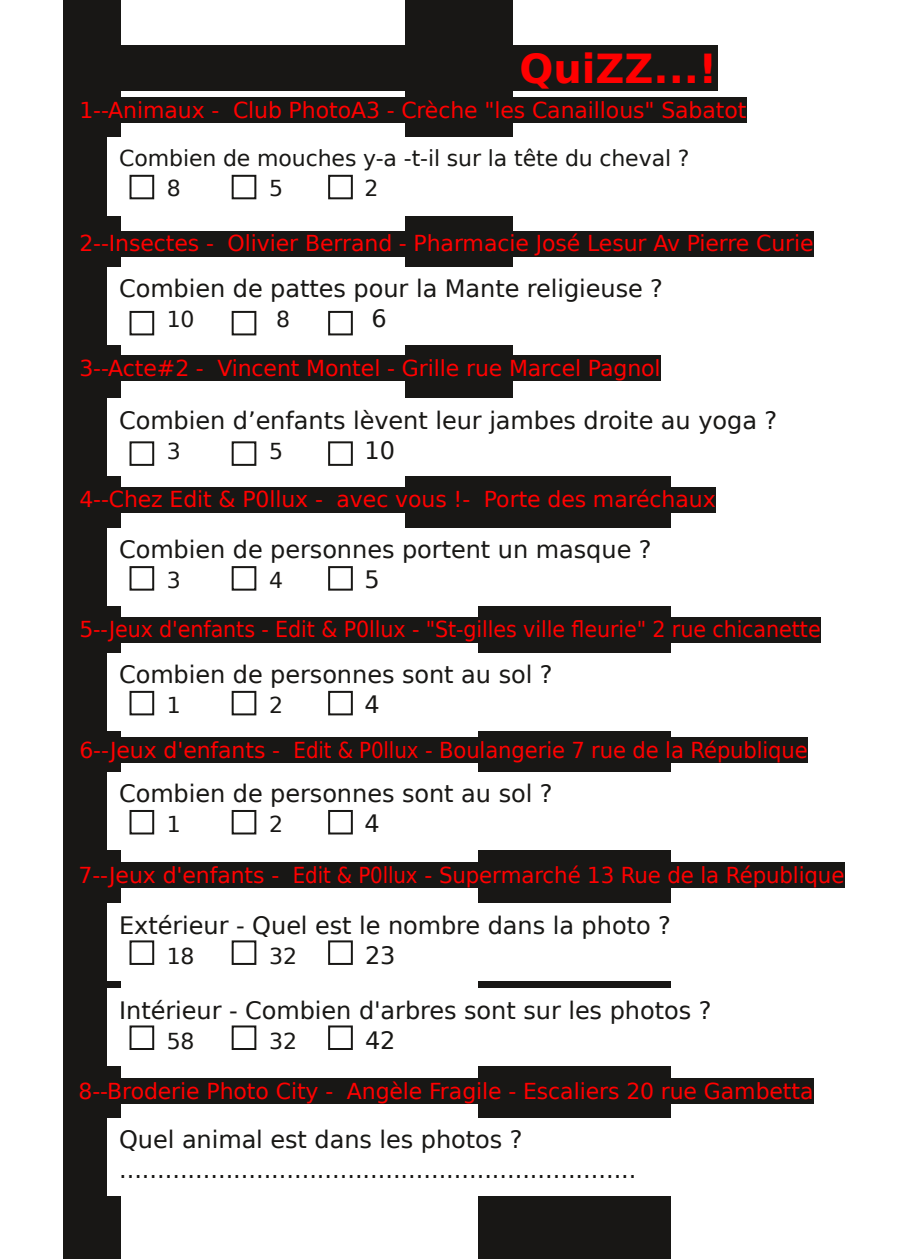
<style>
.page{position:relative;width:908px;height:1259px;background:#fff}
.page>*{position:absolute;margin:0;border:0;box-sizing:border-box;transform-origin:0 0}
.t1{font:700 40px "DejaVu Sans";color:#f00}
.t2{font:24px/30px "DejaVu Sans";letter-spacing:-.005em;color:#181715}
.t3{font:22px "DejaVu Sans";letter-spacing:-.005em;color:#f00}
.t4{font:22px/30px "DejaVu Sans";letter-spacing:-.005em;color:#181715}
</style>
<div class="page">
<div style="left:64px;top:0;width:57px;height:1259px;background:#181715"></div>
<div style="left:478px;top:445px;width:193px;height:814px;background:#181715"></div>
<div style="left:405px;top:0;width:107px;height:583px;background:#181715"></div>
<div style="left:108px;top:137px;width:760px;height:78px;background:#fff"></div>
<div style="left:129px;top:175px;width:25px;height:24px;border:2px solid #181715"></div>
<div style="left:231px;top:175px;width:25px;height:24px;border:2px solid #181715"></div>
<div style="left:328px;top:175px;width:24px;height:24px;border:2px solid #181715"></div>
<div style="left:74px;top:45px;width:643px;height:46px;background:#181715"></div>
<div style="left:79px;top:97px;width:667px;height:26px;background:#181715"></div>
<div style="left:79px;top:231px;width:734px;height:25px;background:#181715"></div>
<div style="left:79px;top:862px;width:765px;height:26px;background:#181715"></div>
<div style="left:79px;top:355px;width:581px;height:26px;background:#181715"></div>
<div style="left:79px;top:487px;width:636px;height:25px;background:#181715"></div>
<div style="left:79px;top:617px;width:741px;height:25px;background:#181715"></div>
<div style="left:79px;top:737px;width:728px;height:26px;background:#181715"></div>
<div style="left:79px;top:1078px;width:734px;height:26px;background:#181715"></div>
<div style="left:108px;top:398px;width:760px;height:77px;background:#fff"></div>
<div style="left:129px;top:441px;width:25px;height:25px;border:2px solid #181715"></div>
<div style="left:231px;top:441px;width:25px;height:25px;border:2px solid #181715"></div>
<div style="left:328px;top:441px;width:24px;height:25px;border:2px solid #181715"></div>
<div style="left:108px;top:268px;width:760px;height:77px;background:#fff"></div>
<div style="left:129px;top:311px;width:25px;height:24px;border:2px solid #181715"></div>
<div style="left:231px;top:311px;width:25px;height:24px;border:2px solid #181715"></div>
<div style="left:328px;top:311px;width:24px;height:24px;border:2px solid #181715"></div>
<div style="left:108px;top:529px;width:760px;height:77px;background:#fff"></div>
<div style="left:129px;top:566px;width:25px;height:24px;border:2px solid #181715"></div>
<div style="left:231px;top:566px;width:25px;height:24px;border:2px solid #181715"></div>
<div style="left:328px;top:566px;width:24px;height:24px;border:2px solid #181715"></div>
<div style="left:108px;top:653px;width:760px;height:77px;background:#fff"></div>
<div style="left:129px;top:691px;width:25px;height:24px;border:2px solid #181715"></div>
<div style="left:231px;top:691px;width:25px;height:24px;border:2px solid #181715"></div>
<div style="left:328px;top:691px;width:24px;height:24px;border:2px solid #181715"></div>
<div style="left:108px;top:772px;width:760px;height:77px;background:#fff"></div>
<div style="left:129px;top:810px;width:25px;height:24px;border:2px solid #181715"></div>
<div style="left:231px;top:810px;width:25px;height:24px;border:2px solid #181715"></div>
<div style="left:328px;top:810px;width:24px;height:24px;border:2px solid #181715"></div>
<div style="left:108px;top:903px;width:760px;height:77px;background:#fff"></div>
<div style="left:129px;top:940px;width:25px;height:25px;border:2px solid #181715"></div>
<div style="left:231px;top:940px;width:25px;height:25px;border:2px solid #181715"></div>
<div style="left:328px;top:940px;width:24px;height:25px;border:2px solid #181715"></div>
<div style="left:108px;top:988px;width:760px;height:77px;background:#fff"></div>
<div style="left:129px;top:1025px;width:25px;height:25px;border:2px solid #181715"></div>
<div style="left:231px;top:1025px;width:25px;height:25px;border:2px solid #181715"></div>
<div style="left:328px;top:1025px;width:24px;height:25px;border:2px solid #181715"></div>
<div style="left:108px;top:1118px;width:760px;height:77px;background:#fff"></div>
<h1 class="t1" style="left:519px;top:45px;width:199px">QuiZZ...!</h1>
<p class="t3" style="left:79px;top:97px;width:668px">1--Animaux - Club PhotoA3 - Crèche "les Canaillous" Sabatot</p>
<p class="t4" style="left:167px;top:144px;width:524px;text-indent:-48px">Combien de mouches y-a -t-il sur la tête du cheval ?<br>8</p>
<p class="t4" style="left:269px;top:174px;width:15px">5</p>
<p class="t4" style="left:364px;top:174px;width:15px">2</p>
<p class="t3" style="left:79px;top:231px;width:735px">2--Insectes - Olivier Berrand - Pharmacie José Lesur Av Pierre Curie</p>
<p class="t2" style="left:119px;top:274px;width:545px">Combien de pattes pour la Mante religieuse ?</p>
<p class="t4" style="left:167px;top:305px;width:29px">10</p>
<p class="t4" style="left:276px;top:305px;width:15px">8</p>
<p class="t2" style="left:371px;top:304px;width:17px">6</p>
<p class="t3" style="left:79px;top:355px;width:582px">3--Acte#2 - Vincent Montel - Grille rue Marcel Pagnol</p>
<p class="t2" style="left:119px;top:405px;width:659px">Combien d’enfants lèvent leur jambes droite au yoga ?</p>
<p class="t4" style="left:167px;top:436px;width:15px">3</p>
<p class="t4" style="left:269px;top:436px;width:15px">5</p>
<p class="t2" style="left:364px;top:435px;width:32px">10</p>
<p class="t3" style="left:79px;top:487px;width:637px">4--Chez Edit &amp; P0llux - avec vous !- Porte des maréchaux</p>
<p class="t2" style="left:119px;top:535px;width:533px">Combien de personnes portent un masque ?</p>
<p class="t4" style="left:167px;top:565px;width:15px">3</p>
<p class="t4" style="left:269px;top:565px;width:15px">4</p>
<p class="t2" style="left:364px;top:565px;width:17px">5</p>
<p class="t3" style="left:79px;top:617px;width:742px">5--Jeux d'enfants - Edit &amp; P0llux - "St-gilles ville fleurie" 2 rue chicanette</p>
<p class="t2" style="left:119px;top:660px;width:435px">Combien de personnes sont au sol ?</p>
<p class="t4" style="left:167px;top:690px;width:15px">1</p>
<p class="t4" style="left:269px;top:690px;width:15px">2</p>
<p class="t2" style="left:364px;top:690px;width:17px">4</p>
<p class="t3" style="left:79px;top:737px;width:729px">6--Jeux d'enfants - Edit &amp; P0llux - Boulangerie 7 rue de la République</p>
<p class="t2" style="left:119px;top:779px;width:435px">Combien de personnes sont au sol ?</p>
<p class="t4" style="left:167px;top:809px;width:15px">1</p>
<p class="t4" style="left:269px;top:809px;width:15px">2</p>
<p class="t2" style="left:364px;top:809px;width:17px">4</p>
<p class="t3" style="left:79px;top:862px;width:767px">7--Jeux d'enfants - Edit &amp; P0llux - Supermarché 13 Rue de la République</p>
<p class="t2" style="left:119px;top:910px;width:553px">Extérieur - Quel est le nombre dans la photo ?</p>
<p class="t4" style="left:167px;top:941px;width:29px">18</p>
<p class="t4" style="left:269px;top:941px;width:29px">32</p>
<p class="t2" style="left:365px;top:940px;width:32px">23</p>
<p class="t2" style="left:119px;top:995px;width:593px">Intérieur - Combien d'arbres sont sur les photos ?</p>
<p class="t4" style="left:167px;top:1026px;width:29px">58</p>
<p class="t4" style="left:269px;top:1026px;width:29px">32</p>
<p class="t2" style="left:365px;top:1025px;width:32px">42</p>
<p class="t3" style="left:79px;top:1078px;width:736px">8--Broderie Photo City - Angèle Fragile - Escaliers 20 rue Gambetta</p>
<p class="t2" style="left:119px;top:1124px;width:518px">Quel animal est dans les photos ? ....................................................................</p>
</div>
